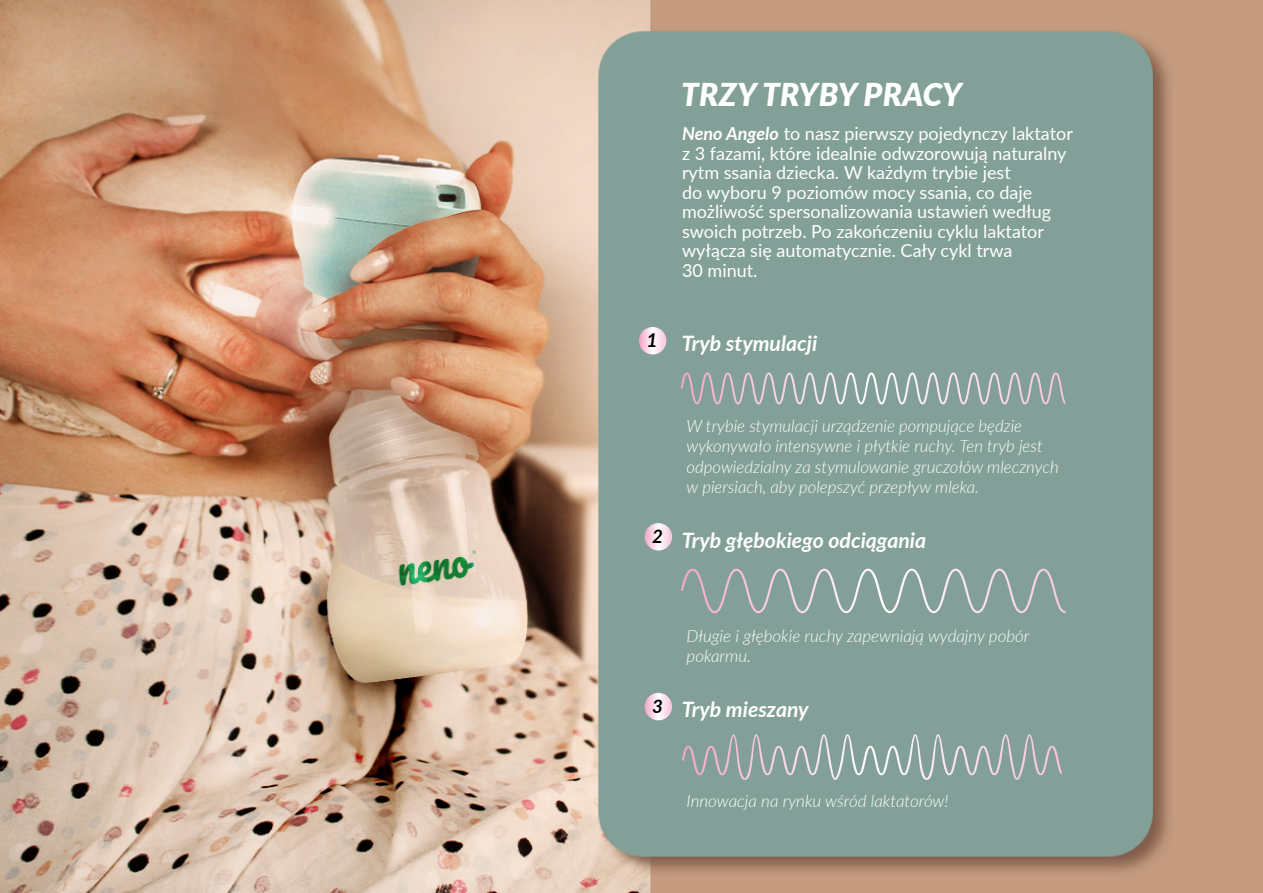
<style>
.page{position:relative;width:1263px;height:893px;background:#fff}
.page>*{position:absolute;margin:0;border:0;box-sizing:border-box;transform-origin:0 0}
.t1{font:italic 900 31.5px "Lato";letter-spacing:.01em;color:#fff}
.t2{font:italic 700 21.3px "Lato";color:#fff}
.t3{font:italic 700 19.2px "Lato";color:#000}
.t4{font:italic 700 18.6px "Lato";color:#000}
.t5{font:18px/19.5px "Lato";color:#fff}
.t6{font:italic 300 16.95px/20.4px "Lato";color:#fff}
.s1{font-weight:700;font-style:italic}
</style>
<div class="page">
<img style="left:0;top:0;width:1263px;height:893px">
<svg style="left:681px;top:372px;width:375px;height:32px;background:#99aba7"></svg>
<svg style="left:639px;top:327px;width:27px;height:27px"></svg>
<svg style="left:645px;top:523px;width:27px;height:27px"></svg>
<svg style="left:681px;top:569px;width:384px;height:44px;background:#8fa6a1"></svg>
<svg style="left:645px;top:693px;width:27px;height:27px"></svg>
<svg style="left:682px;top:734px;width:341px;height:46px;background:#92a8a3"></svg>
<h1 class="t1" style="left:681px;top:71px;width:283px">TRZY TRYBY PRACY</h1>
<p class="t3" style="left:646px;top:326px;width:13px">1</p>
<p class="t5" style="left:682px;top:123px;width:392px"><span class="s1">Neno Angelo</span> to nasz pierwszy pojedynczy laktator z 3 fazami, które idealnie odwzorowują naturalny rytm ssania dziecka. W każdym trybie jest<br>do wyboru 9 poziomów mocy ssania, co daje możliwość spersonalizowania ustawień według swoich potrzeb. Po zakończeniu cyklu laktator wyłącza się automatycznie. Cały cykl trwa<br>30 minut.</p>
<p class="t2" style="left:682px;top:327px;width:137px">Tryb stymulacji</p>
<p class="t4" style="left:652px;top:523px;width:12px">2</p>
<p class="t6" style="left:687px;top:415px;width:374px">W trybie stymulacji urządzenie pompujące będzie wykonywało intensywne i płytkie ruchy. Ten tryb jest odpowiedzialny za stymulowanie gruczołów mlecznych w piersiach, aby polepszyć przepływ mleka.</p>
<p class="t2" style="left:682px;top:524px;width:246px">Tryb głębokiego odciągania</p>
<p class="t6" style="left:687px;top:625px;width:344px">Długie i głębokie ruchy zapewniają wydajny pobór pokarmu.</p>
<p class="t2" style="left:652px;top:694px;width:158px"><sup>3</sup> Tryb mieszany</p>
<p class="t6" style="left:687px;top:790px;width:264px">Innowacja na rynku wśród laktatorów!</p>
</div>
